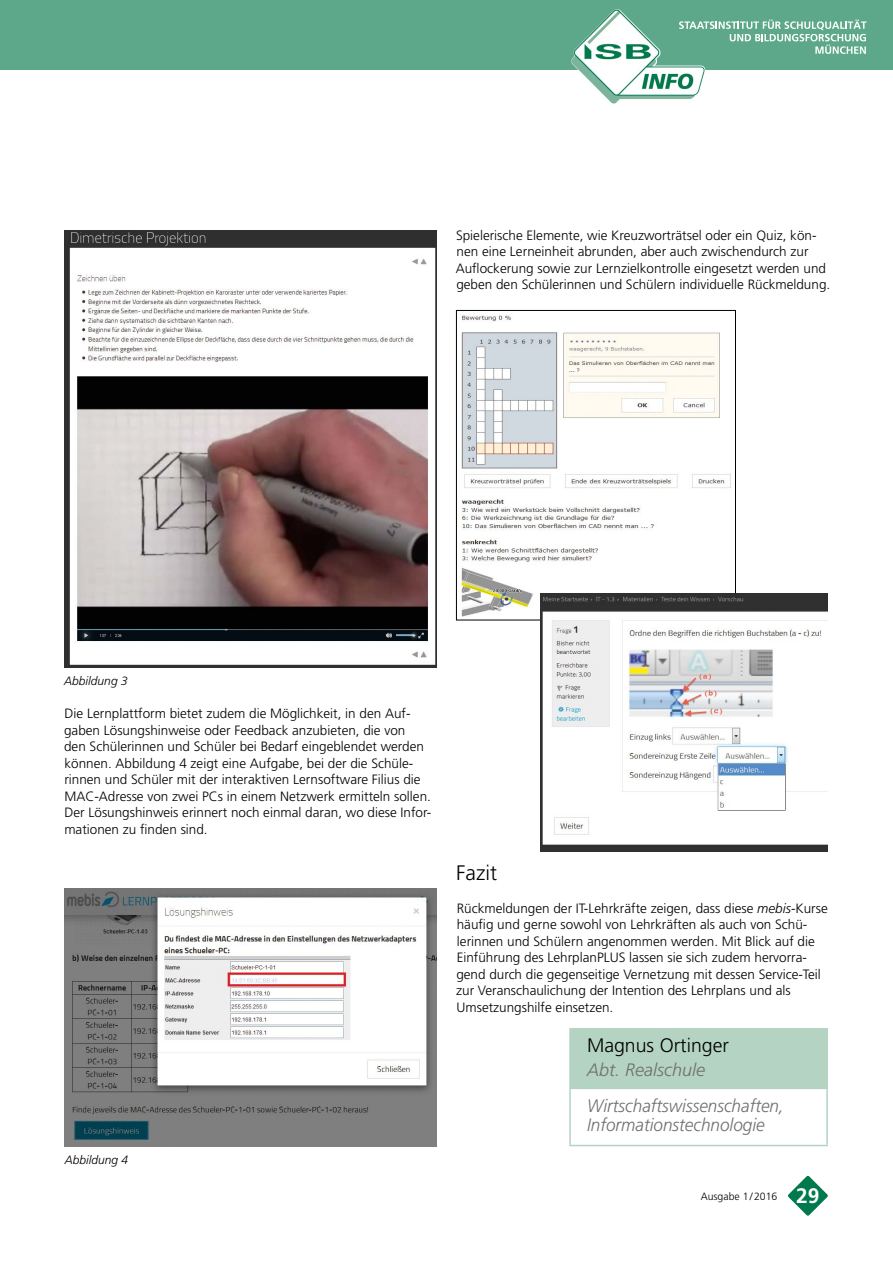
<style>
.page{position:relative;width:893px;height:1263px;background:#fff}
.page>*{position:absolute;margin:0;border:0;box-sizing:border-box;transform-origin:0 0}
.t1{font:300 21px "Frutiger LT Std";color:#000}
.t2{font:300 19.5px "Frutiger LT Std";color:#000}
.t3{font:italic 300 18px/36.2px "Frutiger LT Std";color:#6f6f6e}
.t4{font:italic 300 18px "Frutiger LT Std";color:#6f6f6e;scale:.95 1}
.t5{font:300 13.5px/16.5px "Frutiger LT Std";color:#000}
.t6{font:italic 300 12px "Frutiger LT Std";color:#000}
.t7{font:300 10.5px "Frutiger LT Std";color:#000}
.s1{font-style:italic}
.s2{font-weight:700;font-size:20.85px;color:#fff}
</style>
<div class="page">
<div style="left:0;top:0;width:893px;height:70px;background:#5da88b"></div>
<svg style="left:788px;top:1175px;width:40px;height:41px"></svg>
<img style="left:571px;top:9px;width:130px;height:95px">
<svg style="left:679px;top:20px;width:188px;height:34px"></svg>
<img style="left:64px;top:231px;width:372px;height:436px">
<img style="left:65px;top:888px;width:372px;height:259px">
<div style="left:570px;top:1029px;width:257px;height:59px;background:#b4d3c3"></div>
<hr style="left:569px;top:1028px;width:259px;height:1px;background:#b4d3c3">
<hr style="left:569px;top:1029px;width:2px;height:59px;background:#b4d3c3">
<hr style="left:826px;top:1029px;width:2px;height:59px;background:#b4d3c3">
<hr style="left:569px;top:1088px;width:259px;height:1px;background:#b4d3c3">
<hr style="left:569px;top:1089px;width:2px;height:56px;background:#b4d3c3">
<hr style="left:826px;top:1089px;width:2px;height:56px;background:#b4d3c3">
<hr style="left:569px;top:1145px;width:259px;height:1px;background:#b4d3c3">
<img style="left:461px;top:315px;width:270px;height:302px">
<div style="left:456px;top:310px;width:280px;height:310px;border:1px solid #000"></div>
<img style="left:540px;top:593px;width:288px;height:258px">
<p class="t5" style="left:456px;top:227px;width:376px">Spielerische Elemente, wie Kreuzworträtsel oder ein Quiz, kön&shy;nen eine Lerneinheit abrunden, aber auch zwischendurch zur Auflockerung sowie zur Lernzielkontrolle eingesetzt werden und geben den Schülerinnen und Schülern individuelle Rückmeldung.</p>
<p class="t6" style="left:64px;top:673px;width:65px">Abbildung 3</p>
<p class="t5" style="left:64px;top:706px;width:369px">Die Lernplattform bietet zudem die Möglichkeit, in den Auf&shy;gaben Lösungshinweise oder Feedback anzubieten, die von<br>den Schülerinnen und Schüler bei Bedarf eingeblendet werden können. Abbildung 4 zeigt eine Aufgabe, bei der die Schüle&shy;rinnen und Schüler mit der interaktiven Lernsoftware Filius die MAC-Adresse von zwei PCs in einem Netzwerk ermitteln sollen.<br>Der Lösungshinweis erinnert noch einmal daran, wo diese Infor&shy;mationen zu finden sind.</p>
<p class="t6" style="left:65px;top:1153px;width:65px">Abbildung 4</p>
<h1 class="t1" style="left:456px;top:861px;width:42px">Fazit</h1>
<p class="t5" style="left:456px;top:900px;width:373px">Rückmeldungen der IT-Lehrkräfte zeigen, dass diese <span class="s1">mebis</span>-Kurse häufig und gerne sowohl von Lehrkräften als auch von Schü&shy;lerinnen und Schülern angenommen werden. Mit Blick auf die Einführung des LehrplanPLUS lassen sie sich zudem hervorra&shy;gend durch die gegenseitige Vernetzung mit dessen Service-Teil zur Veranschaulichung der Intention des Lehrplans und als Umsetzungshilfe einsetzen.</p>
<h2 class="t2" style="left:587px;top:1034px;width:143px">Magnus Ortinger</h2>
<h3 class="t3" style="left:587px;top:1051px;width:198px">Abt. Realschule<br>Wirtschaftswissenschaften,</h3>
<h3 class="t4" style="left:587px;top:1115px;width:189px">Informationstechnologie</h3>
<p class="t7" style="left:701px;top:1190px;width:120px">Ausgabe 1/2016 <span class="s2">29</span></p>
</div>
